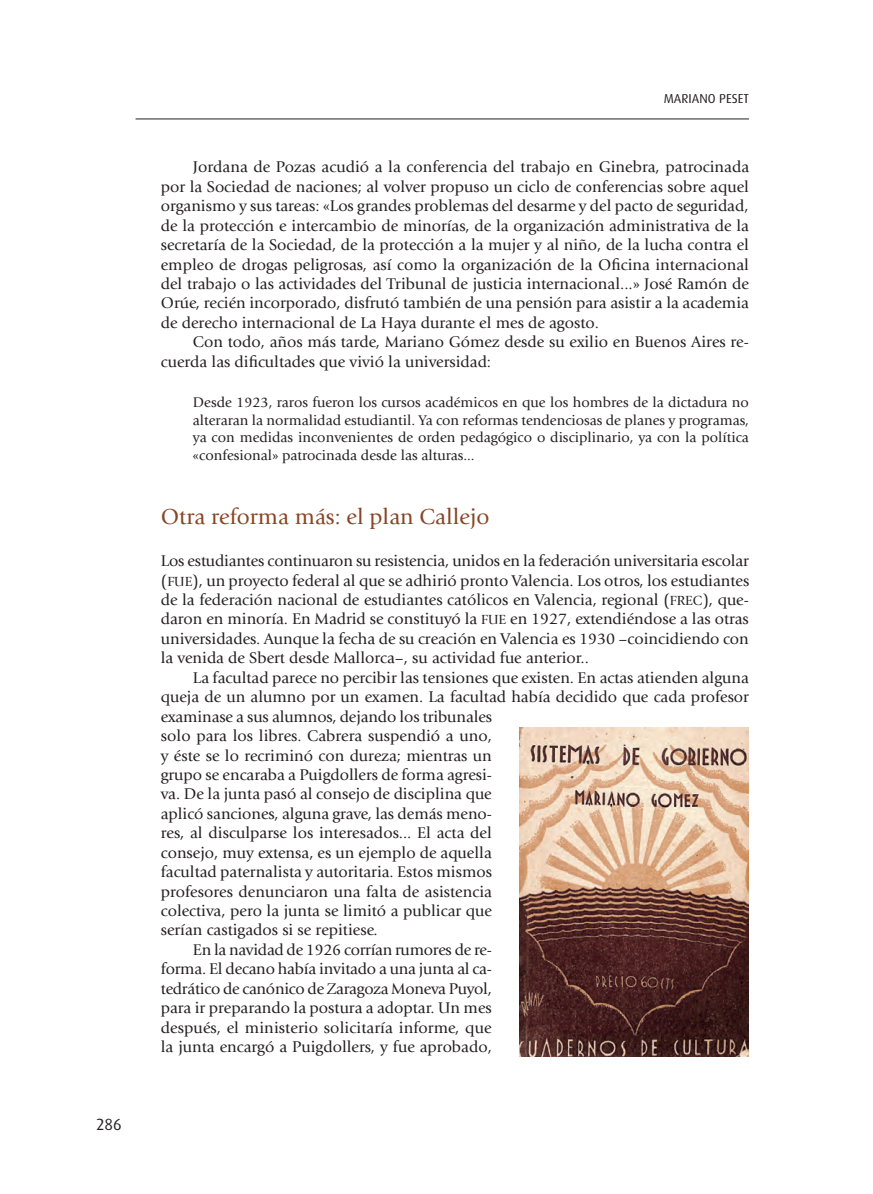
<style>
.page{position:relative;width:873px;height:1194px;background:#fff}
.page>*{position:absolute;margin:0;border:0;box-sizing:border-box;transform-origin:0 0}
.Subtitulo{font:22.65px "Giovanni Std";color:#894524}
.cuerpo{font:16.2px/19.5px "Giovanni Std";color:#231f20;text-align:justify}
.primer_parrafo{font:16.2px/19.5px "Giovanni Std";color:#231f20;text-align:justify}
.t1{font:16.2px "Dax";color:#231f20}
.cita{font:14.55px/17.5px "Giovanni Std";color:#231f20;text-align:justify}
.t2{font:12.9px "Dax";color:#231f20}
.s1{font-family:"Giovanni Std Book SC850";font-size:13.8px}
</style>
<div class="page">
<hr style="left:135px;top:119px;width:614px;height:1px;background:#231f20">
<img style="left:519px;top:727px;width:230px;height:329px">
<p class="t1" style="left:96px;top:1115px;width:27px">286</p>
<p class="t2" style="left:663px;top:91px;width:87px">MARIANO PESET</p>
<p class="cuerpo" style="left:161px;top:158px;width:590px;text-indent:32px">Jordana de Pozas acudió a la conferencia del trabajo en Ginebra, patrocinada por la Sociedad de naciones; al volver propuso un ciclo de conferencias sobre aquel organismo y sus tareas: «Los grandes problemas del desarme y del pacto de seguridad, de la protección e intercambio de minorías, de la organización administrativa de la secretaría de la Sociedad, de la protección a la mujer y al niño, de la lucha contra el empleo de drogas peligrosas, así como la organización de la Oficina internacional del trabajo o las actividades del Tribunal de justicia internacional...» José Ramón de Orúe, recién incorporado, disfrutó también de una pensión para asistir a la academia de derecho internacional de La Haya durante el mes de agosto.</p>
<p class="cuerpo" style="left:161px;top:332px;width:589px;text-indent:32px">Con todo, años más tarde, Mariano Gómez desde su exilio en Buenos Aires re&shy;cuerda las dificultades que vivió la universidad:</p>
<p class="cita" style="left:193px;top:394px;width:557px">Desde 1923, raros fueron los cursos académicos en que los hombres de la dictadura no alteraran la normalidad estudiantil. Ya con reformas tendenciosas de planes y programas, ya con medidas inconvenientes de orden pedagógico o disciplinario, ya con la política «confesional» patrocinada desde las alturas...</p>
<p class="Subtitulo" style="left:161px;top:504px;width:330px">Otra reforma más: el plan Callejo</p>
<p class="primer_parrafo" style="left:161px;top:551px;width:590px">Los estudiantes continuaron su resistencia, unidos en la federación universitaria escolar (<span class="s1">FUE</span>), un proyecto federal al que se adhirió pronto Valencia. Los otros, los estudiantes de la federación nacional de estudiantes católicos en Valencia, regional (<span class="s1">FREC</span>), que&shy;daron en minoría. En Madrid se constituyó la <span class="s1">FUE</span> en 1927, extendiéndose a las otras universidades. Aunque la fecha de su creación en Valencia es 1930 –coincidiendo con la venida de Sbert desde Mallorca–, su actividad fue anterior..</p>
<p class="cuerpo" style="left:161px;top:668px;width:589px;text-align:left;text-indent:32px">La facultad parece no percibir las tensiones que existen. En actas atienden alguna queja de un alumno por un examen. La facultad había decidido que cada profesor examinase a sus alumnos, dejando los tribunales<br>solo para los libres. Cabrera suspendió a uno,<br>y éste se lo recriminó con dureza; mientras un<br>grupo se encaraba a Puigdollers de forma agresi-<br>va. De la junta pasó al consejo de disciplina que<br>aplicó sanciones, alguna grave, las demás meno-<br>res, al disculparse los interesados... El acta del<br>consejo, muy extensa, es un ejemplo de aquella<br>facultad paternalista y autoritaria. Estos mismos<br>profesores denunciaron una falta de asistencia<br>colectiva, pero la junta se limitó a publicar que<br>serían castigados si se repitiese.</p>
<p class="cuerpo" style="left:161px;top:940px;width:333px;text-indent:32px">En la navidad de 1926 corrían rumores de re&shy;forma. El decano había invitado a una junta al ca&shy;tedrático de canónico de Zaragoza Moneva Puyol, para ir preparando la postura a adoptar. Un mes después, el ministerio solicitaría informe, que la junta encargó a Puigdollers, y fue aprobado,</p>
</div>
